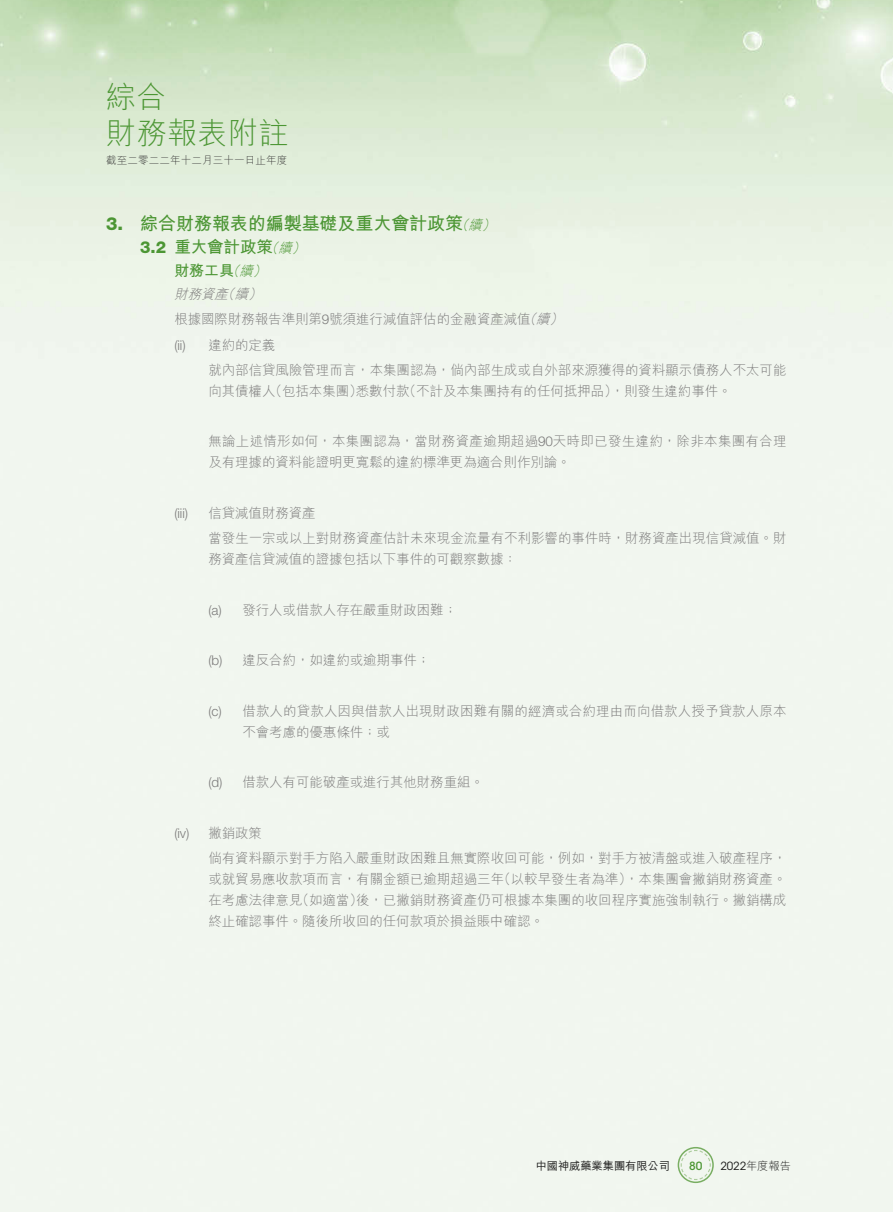
<style>
.page{position:relative;width:893px;height:1212px;background:#fff}
.page>*{position:absolute;margin:0;border:0;box-sizing:border-box;transform-origin:0 0}
.t1{font:300 30px/36px "M Hei HK";letter-spacing:.015em;color:#4c9634}
.t2{font:700 18px "M Hei HK";letter-spacing:-.005em;color:#4c9634}
.t3{font:800 18px "Helvetica Neue LT Std";color:#4c9634}
.t4{font:700 16.5px "M Hei HK";letter-spacing:-.005em;color:#4c9634}
.t5{font:800 16.5px "Helvetica Neue LT Std";color:#4c9634}
.t6{font:700 15px "M Hei HK";color:#4c9634}
.t7{font:300 13.5px/21px "M Hei HK";letter-spacing:-.005em;color:#7c7b7b}
.t8{font:300 13.5px/21px "M Hei HK";letter-spacing:.02em;color:#7c7b7b}
.t9{font:300 13.5px "Helvetica Neue LT Std";color:#7c7b7b}
.t10{font:italic 300 13.5px "M Hei HK";color:#4c9634}
.t11{font:italic 300 13.5px "M Hei HK";color:#7c7b7b}
.t12{font:500 11.25px "M Hei HK";letter-spacing:-.005em;color:#1c1c1b}
.t13{font:11.25px "ITC Avant Garde Std";color:#1c1c1b}
.t14{font:500 11.25px "ITC Avant Garde Std";color:#4c9634}
.t15{font:300 10.5px "M Hei HK";letter-spacing:.015em;color:#3c3c3b}
.s1{font-family:"Helvetica Neue LT Std"}
.s2{font-style:italic}
.s3{font-family:"M Hei HK";font-weight:300}
</style>
<div class="page">
<div style="left:678px;top:1147px;width:36px;height:36px;border:2px solid #79ae62;border-radius:50%"></div>
<svg style="left:680px;top:1149px;width:31px;height:31px"></svg>
<h1 class="t1" style="left:106px;top:78px;width:184px">綜合<br>財務報表附註</h1>
<p class="t15" style="left:106px;top:153px;width:182px">截至二零二二年十二月三十一日止年度</p>
<h2 class="t3" style="left:106px;top:213px;width:18px">3.</h2>
<h2 class="t2" style="left:140px;top:210px;width:324px">綜合財務報表的編製基礎及重大會計政策</h2>
<p class="t10" style="left:468px;top:215px;width:19px">續</p>
<p class="t10" style="left:455px;top:215px;width:19px">（</p>
<p class="t10" style="left:482px;top:215px;width:19px">(</p>
<p class="t5" style="left:140px;top:237px;width:27px">3.2</p>
<p class="t4" style="left:174px;top:235px;width:100px">重大會計政策</p>
<p class="t10" style="left:278px;top:238px;width:19px">續</p>
<p class="t10" style="left:265px;top:238px;width:19px">（</p>
<p class="t10" style="left:292px;top:238px;width:19px">(</p>
<p class="t6" style="left:174px;top:260px;width:61px">財務工具</p>
<p class="t10" style="left:240px;top:262px;width:19px">續</p>
<p class="t10" style="left:226px;top:262px;width:19px">（</p>
<p class="t10" style="left:253px;top:262px;width:19px">(</p>
<p class="t11" style="left:174px;top:285px;width:79px">財務資產續</p>
<p class="t11" style="left:221px;top:285px;width:19px">（</p>
<p class="t11" style="left:248px;top:285px;width:19px">(</p>
<p class="t7" style="left:174px;top:308px;width:381px">根據國際財務報告準則第<span class="s1">9</span>號須進行減值評估的金融資產減值<span class="s2">續</span></p>
<p class="t11" style="left:523px;top:310px;width:19px">（</p>
<p class="t11" style="left:550px;top:310px;width:19px">(</p>
<p class="t9" style="left:174px;top:337px;width:13px">) i i(</p>
<p class="t9" style="left:174px;top:505px;width:15px">iii( )</p>
<p class="t7" style="left:208px;top:334px;width:69px">違約的定義</p>
<p class="t7" style="left:403px;top:359px;width:385px;text-indent:-194px">就內部信貸風險管理而言，本集團認為，倘內部生成或自外部來源獲得的資料顯示債務人不太可能（不計及本集團持有的任何抵押品，）則發生違約事件。</p>
<p class="t7" style="left:269px;top:380px;width:96px">（包括本集團）</p>
<p class="t7" style="left:356px;top:380px;width:55px">悉數付款</p>
<p class="t7" style="left:208px;top:380px;width:69px">向其債權人</p>
<p class="t8" style="left:208px;top:430px;width:580px">無論上述情形如何，本集團認為，當財務資產逾期超過<span class="s1">90</span>天時即已發生違約，除非本集團有合理及有理據的資料能證明更寬鬆的違約標準更為適合則作別論。</p>
<p class="t7" style="left:208px;top:502px;width:109px">信貸減值財務資產</p>
<p class="t7" style="left:208px;top:527px;width:580px">當發生一宗或以上對財務資產估計未來現金流量有不利影響的事件時，財務資產出現信貸減值。財務資產信貸減值的證據包括以下事件的可觀察數據：</p>
<p class="t7" style="left:242px;top:599px;width:216px">發行人或借款人存在嚴重財政困難;</p>
<p class="t9" style="left:208px;top:602px;width:15px">a( )</p>
<p class="t9" style="left:174px;top:825px;width:17px">i v( )</p>
<p class="t9" style="left:208px;top:652px;width:16px">b( )</p>
<p class="t9" style="left:208px;top:703px;width:15px">c( )</p>
<p class="t7" style="left:242px;top:649px;width:189px">違反合約，如違約或逾期事件;</p>
<p class="t7" style="left:242px;top:700px;width:546px">借款人的貸款人因與借款人出現財政困難有關的經濟或合約理由而向借款人授予貸款人原本</p>
<p class="t7" style="left:242px;top:721px;width:149px">不會考慮的優惠條件；或</p>
<p class="t7" style="left:242px;top:771px;width:243px">借款人有可能破產或進行其他財務重組。</p>
<p class="t9" style="left:208px;top:774px;width:16px">d( )</p>
<p class="t7" style="left:208px;top:822px;width:55px">撇銷政策</p>
<p class="t7" style="left:208px;top:847px;width:580px;text-align:right">倘有資料顯示對手方陷入嚴重財政困難且無實際收回可能，例如，對手方被清盤或進入破產程序，（以較早發生者為準，）本集團會撇銷財務資產。</p>
<p class="t7" style="left:296px;top:868px;width:492px;text-indent:-87px">或就貿易應收款項而言，有關金額已逾期超過三年<br>（如適當後），已撇銷財務資產仍可根據本集團的收回程序實施強制執行。撇銷構成</p>
<p class="t7" style="left:208px;top:889px;width:337px">在考慮法律意見<br>終止確認事件。隨後所收回的任何款項於損益賬中確認。</p>
<p class="t12" style="left:536px;top:1158px;width:136px">中國神威藥業集團有限公司</p>
<p class="t14" style="left:689px;top:1159px;width:15px">80</p>
<p class="t13" style="left:720px;top:1159px;width:72px">2022<span class="s3">年度報告</span></p>
</div>
